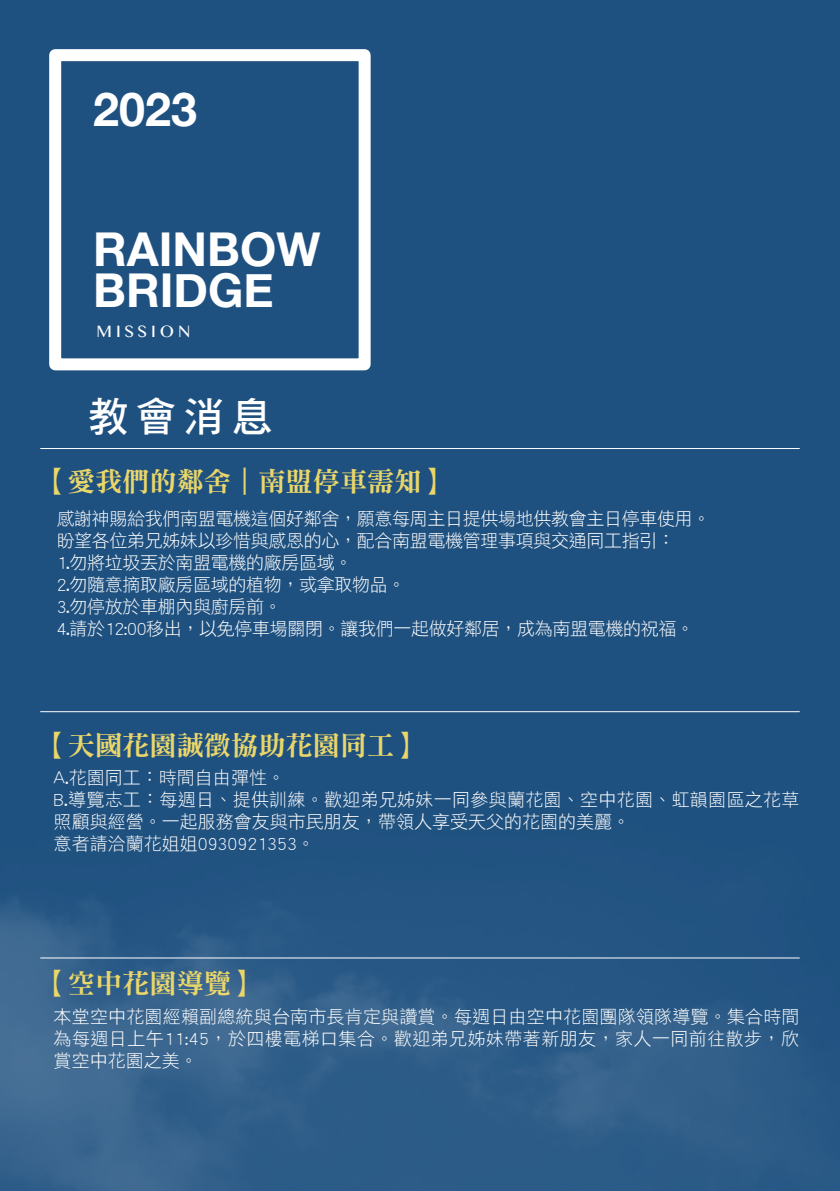
<style>
.page{position:relative;width:840px;height:1191px;background:#fff}
.page>*{position:absolute;margin:0;border:0;box-sizing:border-box;transform-origin:0 0}
.t1{font:700 46.6px/41px "Helvetica Neue";color:#fff}
.t2{font:40.6px "DF Hei Std W7";color:#fff}
.t3{font:27.2px "DF Ming Std W9";color:#ead669}
.t4{font:18px/22px "DF Hei Std W3";letter-spacing:-.02em;color:#fff}
.t5{font:18px/22px "DF Hei Std W3";color:#fff}
.t6{font:16.6px "Gurmukhi MN";letter-spacing:.24em;color:#fff}
</style>
<div class="page">
<div style="left:0;top:0;width:839px;height:1191px;background:#1f5180"></div>
<img style="left:0;top:711px;width:838px;height:480px">
<div style="left:49px;top:49px;width:321px;height:321px;border:12px solid #fff"></div>
<hr style="left:41px;top:448px;width:758px;height:1px;background:#fff">
<hr style="left:41px;top:711px;width:758px;height:1px;background:#fff">
<hr style="left:41px;top:957px;width:758px;height:1px;background:#fff">
<h1 class="t1" style="left:93px;top:90px;width:105px">2023</h1>
<h1 class="t1" style="left:93px;top:230px;width:228px">RAINBOW<br>BRIDGE</h1>
<p class="t6" style="left:96px;top:322px;width:95px">MISSION</p>
<h2 class="t2" style="left:88px;top:395px;width:186px">教會消息</h2>
<h3 class="t3" style="left:41px;top:466px;width:409px">【愛我們的鄰舍｜南盟停車需知】</h3>
<p class="t4" style="left:57px;top:507px;width:655px">感謝神賜給我們南盟電機這個好鄰舍，願意每周主日提供場地供教會主日停車使用。盼望各位弟兄姊妹以珍惜與感恩的心，配合南盟電機管理事項與交通同工指引：<br>1.勿將垃圾丟於南盟電機的廠房區域。<br>2.勿隨意摘取廠房區域的植物，或拿取物品。<br>3.勿停放於車棚內與廚房前。<br>4.請於12:00移出，以免停車場關閉。讓我們一起做好鄰居，成為南盟電機的祝福。</p>
<h3 class="t3" style="left:41px;top:730px;width:382px">【天國花園誠徵協助花園同工】</h3>
<p class="t5" style="left:54px;top:766px;width:746px">A.花園同工：時間自由彈性。<br>B.導覽志工：每週日、提供訓練。歡迎弟兄姊妹一同參與蘭花園、空中花園、虹韻園區之花草照顧與經營。一起服務會友與市民朋友，帶領人享受天父的花園的美麗。<br>意者請洽蘭花姐姐0930921353。</p>
<h3 class="t3" style="left:41px;top:968px;width:219px">【空中花園導覽】</h3>
<p class="t4" style="left:54px;top:1005px;width:747px;text-align:justify">本堂空中花園經賴副總統與台南市長肯定與讚賞。每週日由空中花園團隊領隊導覽。集合時間為每週日上午11:45，於四樓電梯口集合。歡迎弟兄姊妹帶著新朋友，家人一同前往散步，欣賞空中花園之美。</p>
</div>
